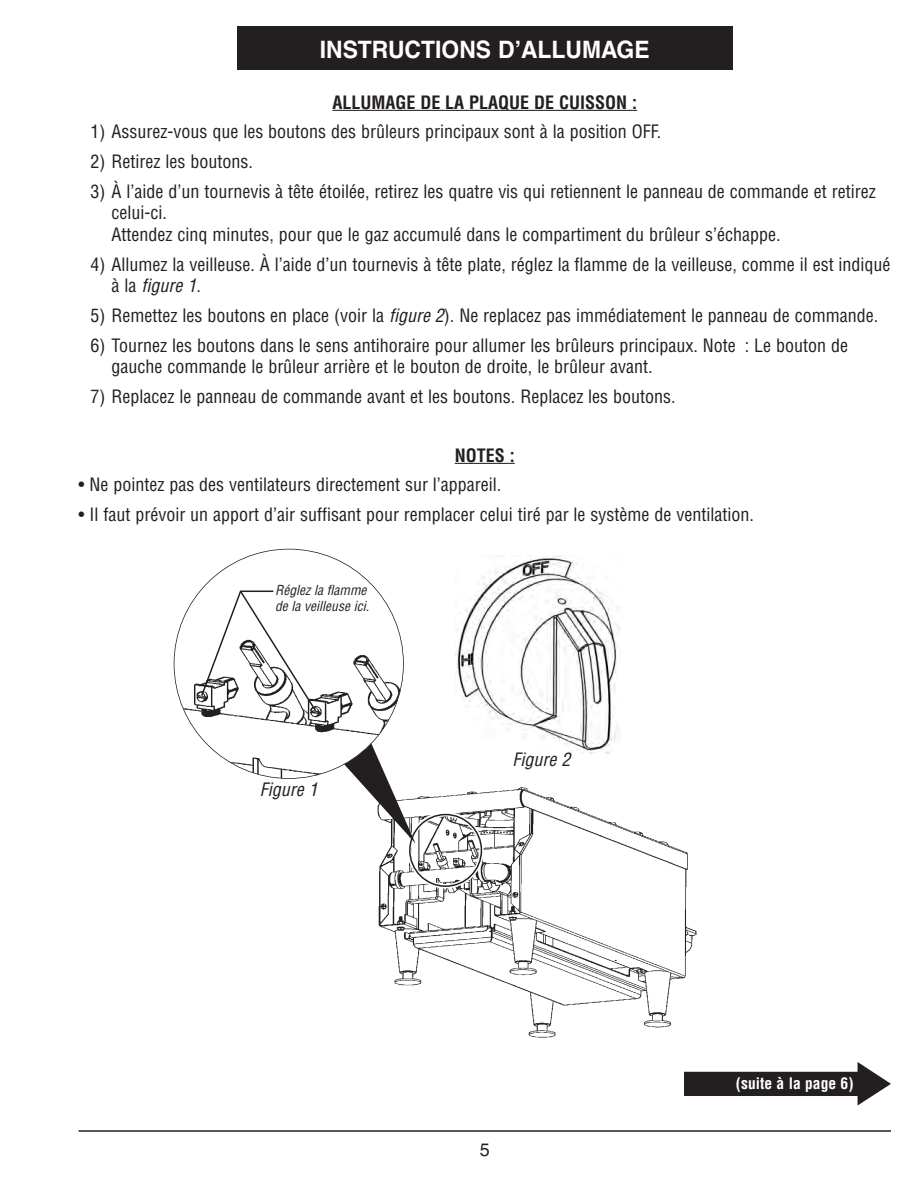
<style>
.page{position:relative;width:918px;height:1188px;background:#fff}
.page>*{position:absolute;margin:0;border:0;box-sizing:border-box;transform-origin:0 0}
.t1{font:700 24px "Helvetica";color:#fff;scale:.95 1}
.t2{font:condensed 18px/21.6px "Helvetica";color:#231f20}
.t3{font:700 condensed 18px "Helvetica";color:#231f20}
.t4{font:italic condensed 18px "Helvetica";color:#231f20}
.t5{font:18px "Helvetica";color:#231f20}
.t6{font:700 condensed 15.6px "Helvetica";color:#fff}
.t7{font:italic condensed 13.5px/16.2px "Helvetica";color:#231f20}
.s1{font-style:italic}
</style>
<div class="page">
<img style="left:455px;top:555px;width:166px;height:198px">
<hr style="left:79px;top:1130px;width:812px;height:2px;background:#231f20">
<div style="left:237px;top:27px;width:495px;height:43px;background:#231f20"></div>
<hr style="left:332px;top:110px;width:300px;height:1px;background:#231f20">
<img style="left:378px;top:787px;width:319px;height:251px">
<hr style="left:455px;top:463px;width:55px;height:1px;background:#231f20">
<svg style="left:684px;top:1062px;width:207px;height:44px"></svg>
<svg style="left:356px;top:728px;width:128px;height:160px"></svg>
<img style="left:174px;top:630px;width:229px;height:148px">
<svg style="left:200px;top:590px;width:118px;height:123px"></svg>
<h1 class="t1" style="left:320px;top:40px;width:349px">INSTRUCTIONS D’ALLUMAGE</h1>
<p class="t3" style="left:332px;top:92px;width:306px">ALLUMAGE DE LA PLAQUE DE CUISSON :</p>
<p class="t2" style="left:91px;top:121px;width:572px">1) Assurez-vous que les boutons des brûleurs principaux sont à la position OFF.</p>
<p class="t2" style="left:91px;top:151px;width:164px">2) Retirez les boutons.</p>
<p class="t2" style="left:112px;top:181px;width:766px;text-indent:-21px">3) À l’aide d’un tournevis à tête étoilée, retirez les quatre vis qui retiennent le panneau de commande et retirez celui-ci.<br>Attendez cinq minutes, pour que le gaz accumulé dans le compartiment du brûleur s’échappe.</p>
<p class="t2" style="left:112px;top:254px;width:781px;text-indent:-21px">4) Allumez la veilleuse. À l’aide d’un tournevis à tête plate, réglez la flamme de la veilleuse, comme il est indiqué à la <span class="s1">figure 1</span>.</p>
<p class="t2" style="left:91px;top:305px;width:789px">5) Remettez les boutons en place (voir la <span class="s1">figure 2</span>). Ne replacez pas immédiatement le panneau de commande.</p>
<p class="t2" style="left:112px;top:335px;width:738px;text-indent:-21px">6) Tournez les boutons dans le sens antihoraire pour allumer les brûleurs principaux. Note : Le bouton de gauche commande le brûleur arrière et le bouton de droite, le brûleur avant.</p>
<p class="t2" style="left:91px;top:386px;width:587px">7) Replacez le panneau de commande avant et les boutons. Replacez les boutons.</p>
<p class="t3" style="left:455px;top:445px;width:61px">NOTES :</p>
<p class="t2" style="left:79px;top:474px;width:424px">• Ne pointez pas des ventilateurs directement sur l’appareil.</p>
<p class="t2" style="left:79px;top:504px;width:677px">• Il faut prévoir un apport d’air suffisant pour remplacer celui tiré par le système de ventilation.</p>
<p class="t7" style="left:275px;top:582px;width:95px">Réglez la flamme de la veilleuse ici.</p>
<p class="t4" style="left:260px;top:780px;width:59px">Figure 1</p>
<p class="t4" style="left:513px;top:750px;width:59px">Figure 2</p>
<p class="t5" style="left:480px;top:1143px;width:12px">5</p>
<p class="t6" style="left:736px;top:1074px;width:119px">(suite à la page 6)</p>
</div>
